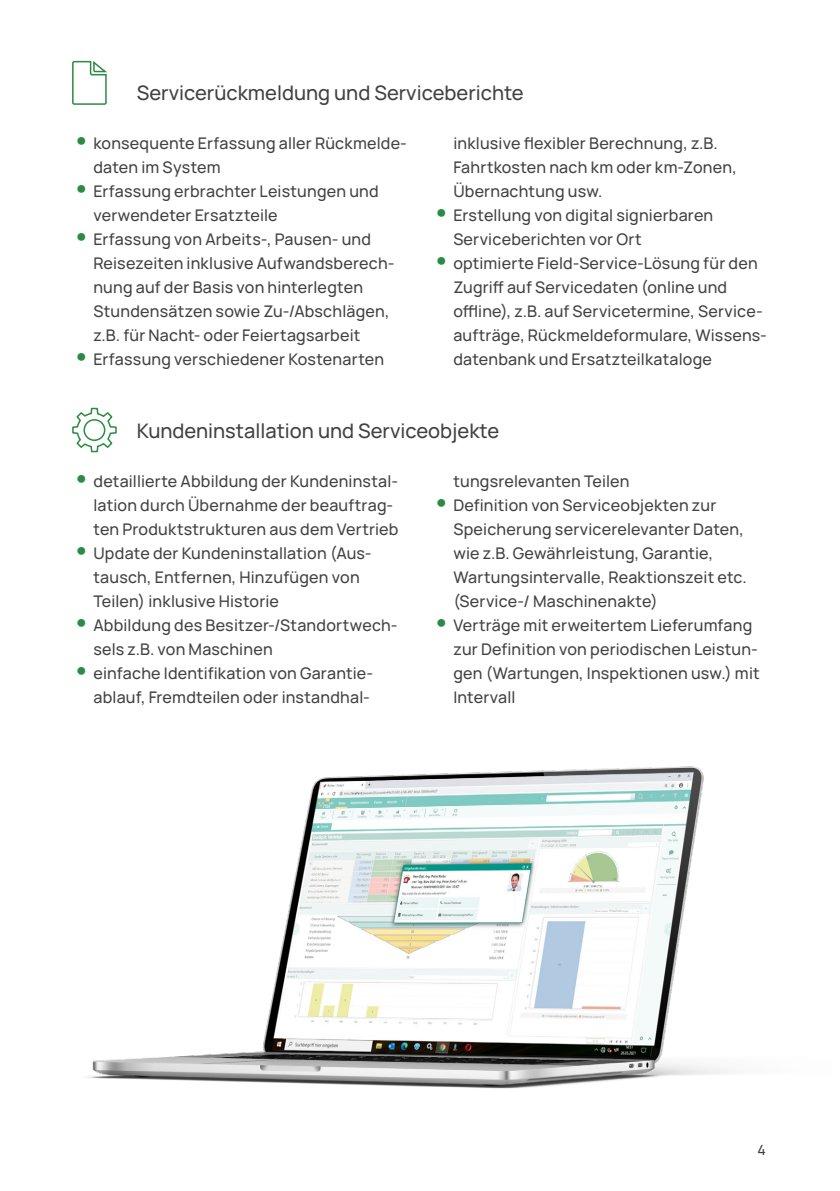
<style>
.page{position:relative;width:840px;height:1191px;background:#fff}
.page>*{position:absolute;margin:0;border:0;box-sizing:border-box;transform-origin:0 0}
.TXT{font:500 20px "Manrope";color:#424242}
.t1{font:500 16px/24px "Manrope";letter-spacing:.01em;color:#424242}
.t2{font:500 14px "Manrope";color:#424242}
.s1{font-weight:800;font-size:25.8px;color:#2b8b44}
</style>
<div class="page">
<img style="left:87px;top:766px;width:643px;height:323px">
<svg style="left:72px;top:407px;width:45px;height:46px"></svg>
<svg style="left:72px;top:60px;width:35px;height:45px"></svg>
<p class="TXT" style="left:137px;top:79px;width:388px">Servicerückmeldung und Serviceberichte</p>
<p class="t1" style="left:93px;top:131px;width:315px;text-indent:-21px"><span class="s1">•</span> konsequente Erfassung aller Rückmelde&shy;daten im System</p>
<p class="t1" style="left:93px;top:179px;width:287px;text-indent:-21px"><span class="s1">•</span> Erfassung erbrachter Leistungen und verwendeter Ersatzteile</p>
<p class="t1" style="left:93px;top:227px;width:302px;text-indent:-21px"><span class="s1">•</span> Erfassung von Arbeits-, Pausen- und Reisezeiten inklusive Aufwandsberech&shy;nung auf der Basis von hinterlegten Stundensätzen sowie Zu-/Abschlägen, z.B. für Nacht- oder Feiertagsarbeit</p>
<p class="t1" style="left:72px;top:347px;width:313px"><span class="s1">•</span> Erfassung verschiedener Kostenarten</p>
<p class="t1" style="left:453px;top:131px;width:285px">inklusive flexibler Berechnung, z.B.<br>Fahrtkosten nach km oder km-Zonen,<br>Übernachtung usw.</p>
<p class="t1" style="left:453px;top:203px;width:261px;text-indent:-21px"><span class="s1">•</span> Erstellung von digital signierbaren<br>Serviceberichten vor Ort</p>
<p class="t1" style="left:453px;top:251px;width:315px;text-indent:-21px"><span class="s1">•</span> optimierte Field-Service-Lösung für den Zugriff auf Servicedaten (online und offline), z.B. auf Servicetermine, Service&shy;aufträge, Rückmeldeformulare, Wissens&shy;datenbank und Ersatzteilkataloge</p>
<p class="TXT" style="left:137px;top:416px;width:363px">Kundeninstallation und Serviceobjekte</p>
<p class="t1" style="left:93px;top:468px;width:306px;text-indent:-21px"><span class="s1">•</span> detaillierte Abbildung der Kundeninstal&shy;lation durch Übernahme der beauftrag&shy;ten Produktstrukturen aus dem Vertrieb</p>
<p class="t1" style="left:93px;top:540px;width:279px;text-indent:-21px"><span class="s1">•</span> Update der Kundeninstallation (Aus&shy;tausch, Entfernen, Hinzufügen von<br>Teilen) inklusive Historie</p>
<p class="t1" style="left:93px;top:612px;width:305px;text-indent:-21px"><span class="s1">•</span> Abbildung des Besitzer-/Standortwech&shy;sels z.B. von Maschinen</p>
<p class="t1" style="left:72px;top:660px;width:302px;text-align:right"><span class="s1">•</span> einfache Identifikation von Garantie&shy;ablauf, Fremdteilen oder instandhal-</p>
<p class="t1" style="left:453px;top:468px;width:177px">tungsrelevanten Teilen</p>
<p class="t1" style="left:453px;top:492px;width:295px;text-indent:-21px"><span class="s1">•</span> Definition von Serviceobjekten zur Speicherung servicerelevanter Daten, wie z.B. Gewährleistung, Garantie, Wartungsintervalle, Reaktionszeit etc. (Service-/ Maschinenakte)</p>
<p class="t1" style="left:453px;top:612px;width:308px;text-indent:-21px"><span class="s1">•</span> Verträge mit erweitertem Lieferumfang zur Definition von periodischen Leistun&shy;gen (Wartungen, Inspektionen usw.) mit Intervall</p>
<p class="t2" style="left:757px;top:1140px;width:10px">4</p>
</div>
